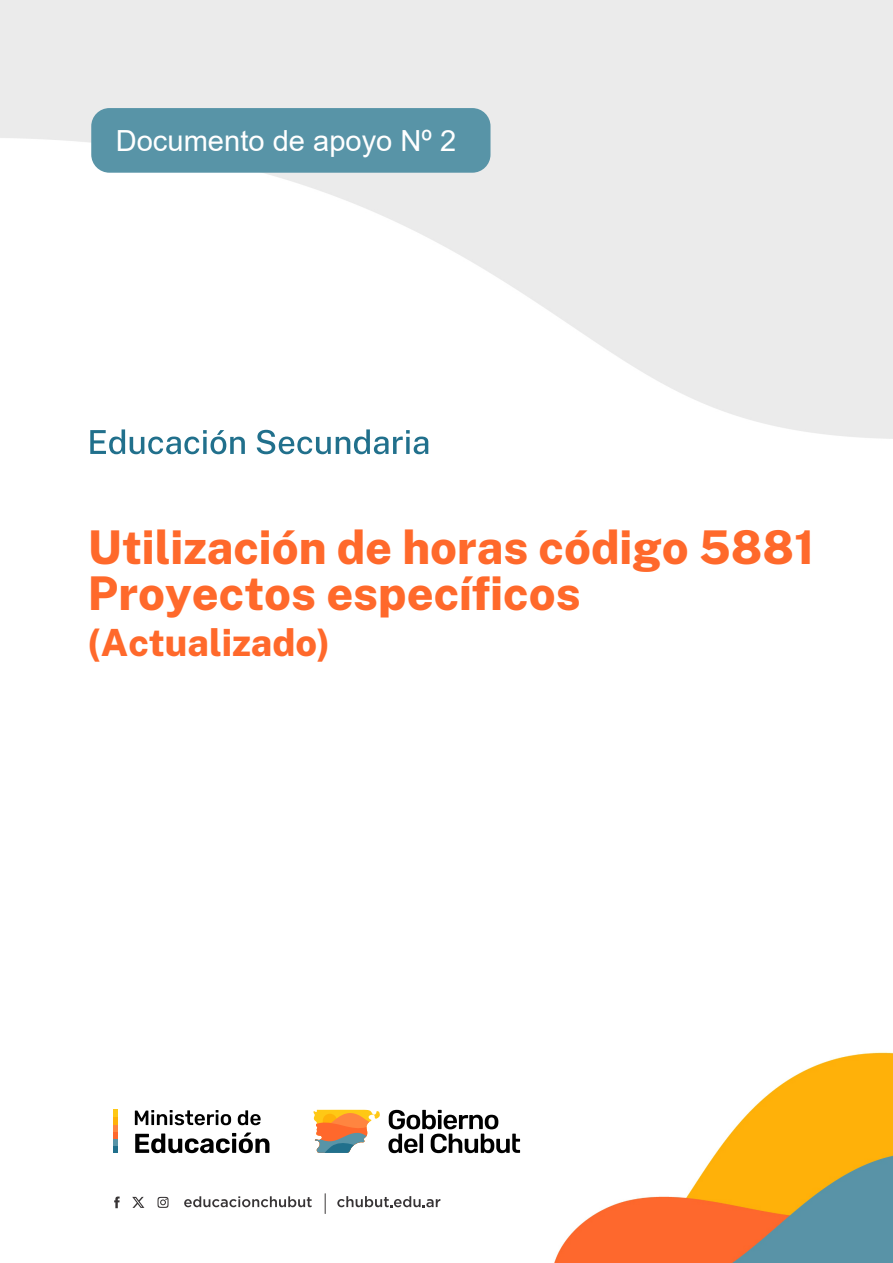
<style>
.page{position:relative;width:893px;height:1263px;background:#fff}
.page>*{position:absolute;margin:0;border:0;box-sizing:border-box;transform-origin:0 0}
.t1{font:800 46.5px/45px "Public Sans";color:#ff692b}
.t2{font:800 37.5px "Public Sans";color:#ff692b}
.t3{font:29.1px "Arial";color:#fff}
</style>
<div class="page">
<img style="left:0;top:0;width:893px;height:1263px">
<div style="left:73px;top:1061px;width:497px;height:127px;background:#fff"></div>
<svg style="left:158px;top:1197px;width:11px;height:11px"></svg>
<svg style="left:184px;top:1196px;width:128px;height:11px"></svg>
<svg style="left:337px;top:1196px;width:103px;height:11px"></svg>
<svg style="left:325px;top:1193px;width:1px;height:21px"></svg>
<svg style="left:114px;top:1196px;width:6px;height:12px"></svg>
<svg style="left:132px;top:1197px;width:12px;height:11px"></svg>
<svg style="left:313px;top:1109px;width:67px;height:44px"></svg>
<svg style="left:388px;top:1110px;width:132px;height:43px"></svg>
<svg style="left:113px;top:1146px;width:5px;height:7px"></svg>
<div style="left:113px;top:1138px;width:5px;height:8px;background:#5894a7"></div>
<svg style="left:113px;top:1110px;width:5px;height:28px"></svg>
<svg style="left:135px;top:1110px;width:96px;height:15px"></svg>
<svg style="left:238px;top:1110px;width:23px;height:15px"></svg>
<svg style="left:135px;top:1132px;width:134px;height:21px"></svg>
<div style="left:91px;top:108px;width:399px;height:65px;background:#5894a7;border-radius:18px"></div>
<svg style="left:90px;top:429px;width:155px;height:25px"></svg>
<svg style="left:257px;top:429px;width:171px;height:25px"></svg>
<p class="t3" style="left:116px;top:121px;width:342px">Documento de apoyo Nº 2</p>
<p class="t1" style="left:88px;top:522px;width:728px">Utilización de horas código 5881<br>Proyectos específicos</p>
<p class="t2" style="left:88px;top:614px;width:244px">(Actualizado)</p>
</div>
